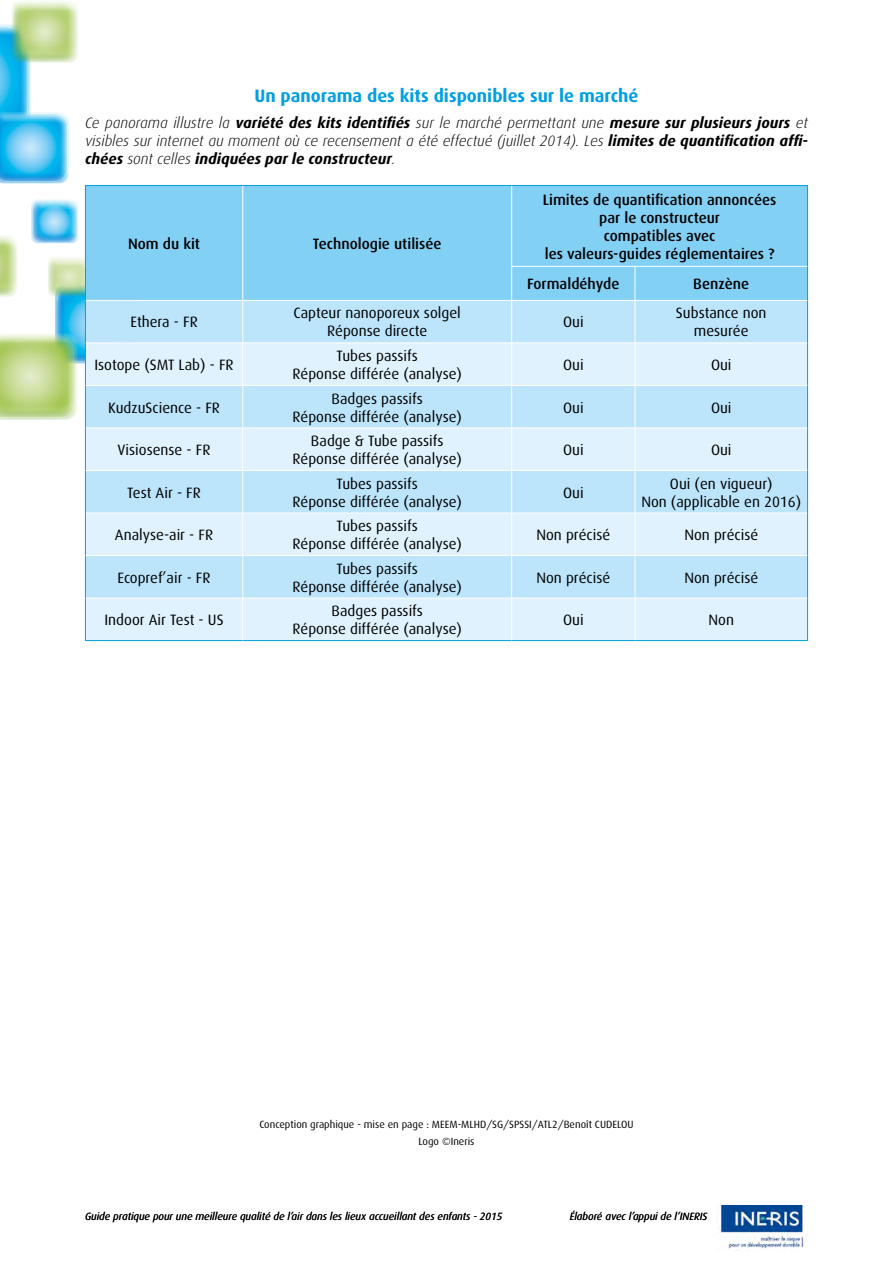
<style>
.page{position:relative;width:893px;height:1263px;background:#fff}
.page>*{position:absolute;margin:0;border:0;box-sizing:border-box;transform-origin:0 0}
.titre_tableau{font:700 18px "Dax";color:#009fe3}
.tab{font:15px/18px "Dax";color:#000;text-align:center}
.nota{font:italic 300 15px/18px "Dax";color:#000;text-align:justify}
.en_tete_tab{font:500 15px/18px "Dax";color:#000;text-align:center}
.t1{font:italic 10.5px "Dax";color:#000}
.ours{font:10.5px "Dax";color:#000}
.s1{font-weight:700}
</style>
<div class="page">
<svg style="left:0;top:64px;width:69px;height:120px"></svg>
<div style="left:0;top:0;width:85px;height:64px;background:#97c13d;opacity:.75"></div>
<svg style="left:0;top:199px;width:85px;height:221px"></svg>
<div style="left:0;top:215px;width:43px;height:84px;background:#fff;opacity:.75"></div>
<div style="left:0;top:223px;width:29px;height:76px;background:#fff"></div>
<div style="left:0;top:231px;width:24px;height:68px;background:#97c13d;opacity:.75"></div>
<img style="left:719px;top:1205px;width:86px;height:44px">
<div style="left:86px;top:186px;width:721px;height:114px;background:#83d0f5"></div>
<div style="left:86px;top:301px;width:721px;height:41px;background:#bce4fa"></div>
<svg style="left:86px;top:343px;width:721px;height:297px;background:#d0ecfb"></svg>
<hr style="left:85px;top:185px;width:158px;height:1px;background:#009fe3">
<hr style="left:85px;top:186px;width:1px;height:80px;background:#009fe3">
<hr style="left:243px;top:185px;width:269px;height:1px;background:#009fe3">
<hr style="left:512px;top:185px;width:123px;height:1px;background:#009fe3">
<hr style="left:635px;top:185px;width:173px;height:1px;background:#009fe3">
<hr style="left:807px;top:186px;width:1px;height:80px;background:#009fe3">
<hr style="left:85px;top:266px;width:1px;height:34px;background:#009fe3">
<hr style="left:807px;top:266px;width:1px;height:34px;background:#009fe3">
<hr style="left:85px;top:300px;width:1px;height:43px;background:#009fe3">
<hr style="left:807px;top:300px;width:1px;height:43px;background:#009fe3">
<hr style="left:85px;top:343px;width:1px;height:42px;background:#009fe3">
<hr style="left:807px;top:343px;width:1px;height:42px;background:#009fe3">
<hr style="left:85px;top:385px;width:1px;height:43px;background:#009fe3">
<hr style="left:807px;top:385px;width:1px;height:43px;background:#009fe3">
<hr style="left:85px;top:428px;width:1px;height:42px;background:#009fe3">
<hr style="left:807px;top:428px;width:1px;height:42px;background:#009fe3">
<hr style="left:85px;top:470px;width:1px;height:43px;background:#009fe3">
<hr style="left:807px;top:470px;width:1px;height:43px;background:#009fe3">
<hr style="left:85px;top:513px;width:1px;height:42px;background:#009fe3">
<hr style="left:807px;top:513px;width:1px;height:42px;background:#009fe3">
<hr style="left:85px;top:555px;width:1px;height:43px;background:#009fe3">
<hr style="left:807px;top:555px;width:1px;height:43px;background:#009fe3">
<hr style="left:85px;top:598px;width:1px;height:42px;background:#009fe3">
<hr style="left:807px;top:598px;width:1px;height:42px;background:#009fe3">
<hr style="left:85px;top:640px;width:158px;height:1px;background:#009fe3">
<hr style="left:243px;top:640px;width:269px;height:1px;background:#009fe3">
<hr style="left:512px;top:640px;width:123px;height:1px;background:#009fe3">
<hr style="left:635px;top:640px;width:173px;height:1px;background:#009fe3">
<hr style="left:242px;top:186px;width:1px;height:80px;background:#fff">
<hr style="left:511px;top:186px;width:1px;height:80px;background:#fff">
<hr style="left:242px;top:266px;width:1px;height:34px;background:#fff">
<hr style="left:511px;top:266px;width:124px;height:1px;background:#fff">
<hr style="left:511px;top:267px;width:1px;height:33px;background:#fff">
<hr style="left:635px;top:266px;width:172px;height:1px;background:#fff">
<hr style="left:635px;top:267px;width:1px;height:33px;background:#fff">
<hr style="left:242px;top:301px;width:1px;height:41px;background:#fff">
<hr style="left:511px;top:301px;width:1px;height:41px;background:#fff">
<hr style="left:635px;top:301px;width:1px;height:41px;background:#fff">
<hr style="left:242px;top:343px;width:1px;height:42px;background:#fff">
<hr style="left:511px;top:343px;width:1px;height:42px;background:#fff">
<hr style="left:635px;top:343px;width:1px;height:42px;background:#fff">
<hr style="left:86px;top:385px;width:157px;height:1px;background:#fff">
<hr style="left:243px;top:385px;width:269px;height:1px;background:#fff">
<hr style="left:242px;top:386px;width:1px;height:42px;background:#fff">
<hr style="left:512px;top:385px;width:123px;height:1px;background:#fff">
<hr style="left:511px;top:386px;width:1px;height:42px;background:#fff">
<hr style="left:635px;top:385px;width:172px;height:1px;background:#fff">
<hr style="left:635px;top:386px;width:1px;height:42px;background:#fff">
<hr style="left:86px;top:428px;width:157px;height:1px;background:#fff">
<hr style="left:243px;top:428px;width:269px;height:1px;background:#fff">
<hr style="left:242px;top:428px;width:1px;height:42px;background:#fff">
<hr style="left:512px;top:428px;width:123px;height:1px;background:#fff">
<hr style="left:511px;top:428px;width:1px;height:42px;background:#fff">
<hr style="left:635px;top:428px;width:172px;height:1px;background:#fff">
<hr style="left:635px;top:428px;width:1px;height:42px;background:#fff">
<hr style="left:86px;top:470px;width:157px;height:1px;background:#fff">
<hr style="left:243px;top:470px;width:269px;height:1px;background:#fff">
<hr style="left:242px;top:471px;width:1px;height:42px;background:#fff">
<hr style="left:512px;top:470px;width:123px;height:1px;background:#fff">
<hr style="left:511px;top:471px;width:1px;height:42px;background:#fff">
<hr style="left:635px;top:470px;width:172px;height:1px;background:#fff">
<hr style="left:635px;top:471px;width:1px;height:42px;background:#fff">
<hr style="left:86px;top:513px;width:157px;height:1px;background:#fff">
<hr style="left:243px;top:513px;width:269px;height:1px;background:#fff">
<hr style="left:242px;top:513px;width:1px;height:42px;background:#fff">
<hr style="left:512px;top:513px;width:123px;height:1px;background:#fff">
<hr style="left:511px;top:513px;width:1px;height:42px;background:#fff">
<hr style="left:635px;top:513px;width:172px;height:1px;background:#fff">
<hr style="left:635px;top:513px;width:1px;height:42px;background:#fff">
<hr style="left:86px;top:555px;width:157px;height:1px;background:#fff">
<hr style="left:243px;top:555px;width:269px;height:1px;background:#fff">
<hr style="left:242px;top:556px;width:1px;height:42px;background:#fff">
<hr style="left:512px;top:555px;width:123px;height:1px;background:#fff">
<hr style="left:511px;top:556px;width:1px;height:42px;background:#fff">
<hr style="left:635px;top:555px;width:172px;height:1px;background:#fff">
<hr style="left:635px;top:556px;width:1px;height:42px;background:#fff">
<hr style="left:86px;top:598px;width:157px;height:1px;background:#fff">
<hr style="left:243px;top:598px;width:269px;height:1px;background:#fff">
<hr style="left:242px;top:598px;width:1px;height:42px;background:#fff">
<hr style="left:512px;top:598px;width:123px;height:1px;background:#fff">
<hr style="left:511px;top:598px;width:1px;height:42px;background:#fff">
<hr style="left:635px;top:598px;width:172px;height:1px;background:#fff">
<hr style="left:635px;top:598px;width:1px;height:42px;background:#fff">
<p class="titre_tableau" style="left:254px;top:85px;width:386px">Un panorama des kits disponibles sur le marché</p>
<p class="nota" style="left:85px;top:114px;width:724px">Ce panorama illustre la <span class="s1">variété des kits identifiés</span> sur le marché permettant une <span class="s1">mesure sur plusieurs jours</span> et visibles sur internet au moment où ce recensement a été effectué (juillet 2014). Les <span class="s1">limites de quantification affi&shy;chées</span> sont celles <span class="s1">indiquées par le constructeur</span>.</p>
<p class="en_tete_tab" style="left:128px;top:235px;width:73px">Nom du kit</p>
<p class="en_tete_tab" style="left:313px;top:235px;width:130px">Technologie utilisée</p>
<p class="tab" style="left:130px;top:313px;width:69px">Ethera - FR</p>
<p class="tab" style="left:294px;top:304px;width:169px">Capteur nanoporeux solgel</p>
<p class="tab" style="left:327px;top:322px;width:102px">Réponse directe</p>
<p class="tab" style="left:94px;top:356px;width:141px">Isotope (SMT Lab) - FR</p>
<p class="tab" style="left:337px;top:347px;width:83px">Tubes passifs</p>
<p class="tab" style="left:292px;top:365px;width:171px">Réponse différée (analyse)</p>
<p class="tab" style="left:108px;top:398px;width:113px">KudzuScience - FR</p>
<p class="tab" style="left:331px;top:389px;width:93px">Badges passifs</p>
<p class="tab" style="left:292px;top:407px;width:171px">Réponse différée (analyse)</p>
<p class="tab" style="left:118px;top:441px;width:94px">Visiosense - FR</p>
<p class="tab" style="left:127px;top:483px;width:75px">Test Air - FR</p>
<p class="tab" style="left:115px;top:526px;width:100px">Analyse-air - FR</p>
<p class="tab" style="left:118px;top:569px;width:95px">Ecopref’air - FR</p>
<p class="tab" style="left:311px;top:432px;width:134px">Badge &amp; Tube passifs</p>
<p class="tab" style="left:292px;top:450px;width:171px">Réponse différée (analyse)</p>
<p class="tab" style="left:337px;top:474px;width:83px">Tubes passifs</p>
<p class="tab" style="left:292px;top:492px;width:171px">Réponse différée (analyse)</p>
<p class="tab" style="left:337px;top:517px;width:83px">Tubes passifs</p>
<p class="tab" style="left:292px;top:535px;width:171px">Réponse différée (analyse)</p>
<p class="tab" style="left:337px;top:560px;width:83px">Tubes passifs</p>
<p class="tab" style="left:292px;top:578px;width:171px">Réponse différée (analyse)</p>
<p class="tab" style="left:105px;top:611px;width:121px">Indoor Air Test - US</p>
<p class="tab" style="left:331px;top:602px;width:93px">Badges passifs</p>
<p class="tab" style="left:292px;top:620px;width:171px">Réponse différée (analyse)</p>
<p class="en_tete_tab" style="left:543px;top:191px;width:235px">Limites de quantification annoncées par le constructeur<br>compatibles avec<br>les valeurs-guides réglementaires ?</p>
<p class="en_tete_tab" style="left:527px;top:275px;width:94px">Formaldéhyde</p>
<p class="en_tete_tab" style="left:693px;top:275px;width:57px">Benzène</p>
<p class="tab" style="left:563px;top:313px;width:22px">Oui</p>
<p class="tab" style="left:676px;top:304px;width:92px">Substance non mesurée</p>
<p class="tab" style="left:563px;top:356px;width:22px">Oui</p>
<p class="tab" style="left:711px;top:356px;width:22px">Oui</p>
<p class="tab" style="left:563px;top:398px;width:22px">Oui</p>
<p class="tab" style="left:711px;top:398px;width:22px">Oui</p>
<p class="tab" style="left:563px;top:441px;width:22px">Oui</p>
<p class="tab" style="left:711px;top:441px;width:22px">Oui</p>
<p class="tab" style="left:563px;top:483px;width:22px">Oui</p>
<p class="tab" style="left:670px;top:474px;width:104px">Oui (en vigueur)</p>
<p class="tab" style="left:641px;top:492px;width:161px">Non (applicable en 2016)</p>
<p class="tab" style="left:536px;top:526px;width:75px">Non précisé</p>
<p class="tab" style="left:684px;top:526px;width:75px">Non précisé</p>
<p class="tab" style="left:536px;top:569px;width:75px">Non précisé</p>
<p class="tab" style="left:684px;top:569px;width:75px">Non précisé</p>
<p class="tab" style="left:563px;top:611px;width:22px">Oui</p>
<p class="tab" style="left:708px;top:611px;width:27px">Non</p>
<p class="ours" style="left:259px;top:1118px;width:375px">Conception graphique - mise en page : MEEM-MLHD/SG/SPSSI/ATL2/Benoît CUDELOU</p>
<p class="ours" style="left:418px;top:1135px;width:58px">Logo ©Ineris</p>
<p class="t1" style="left:85px;top:1210px;width:419px">Guide pratique pour une meilleure qualité de l’air dans les lieux accueillant des enfants - 2015</p>
<p class="t1" style="left:570px;top:1210px;width:139px">Élaboré avec l’appui de l’INERIS</p>
</div>
